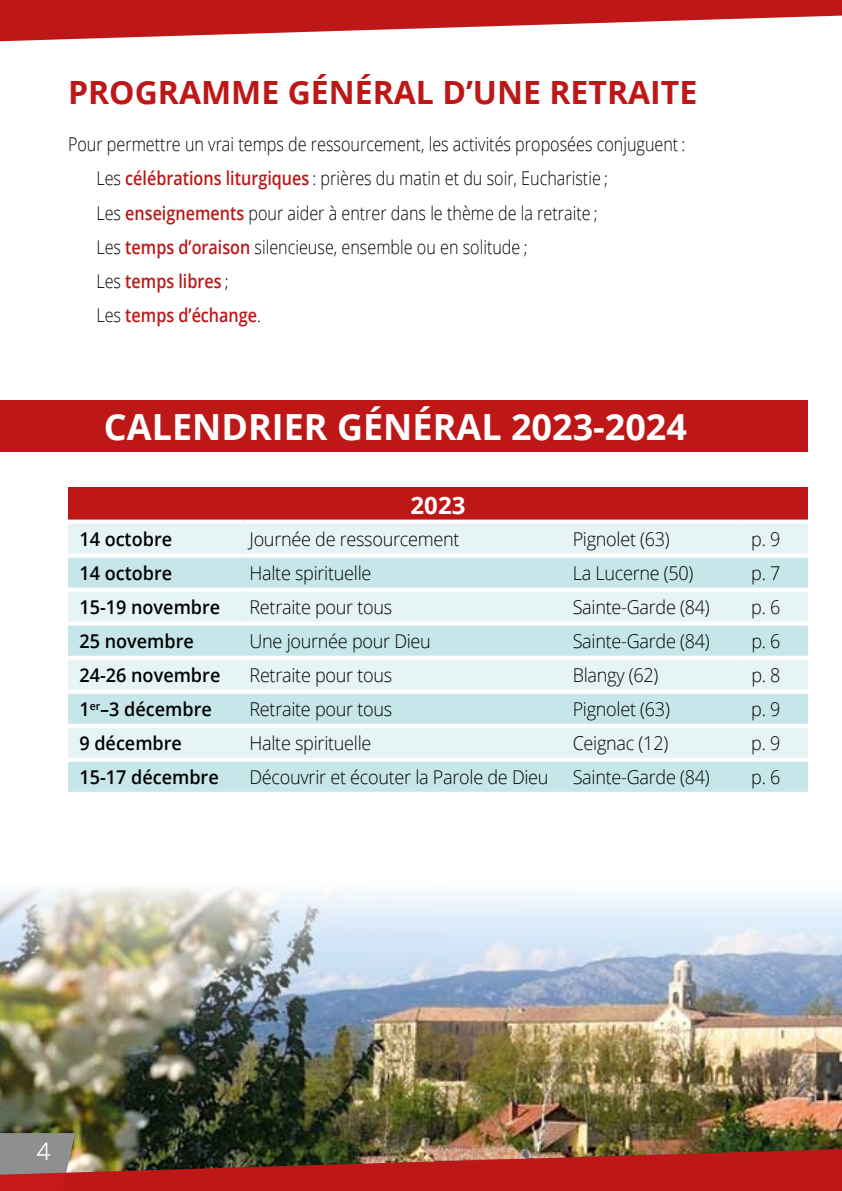
<style>
.page{position:relative;width:842px;height:1191px;background:#fff}
.page>*{position:absolute;margin:0;border:0;box-sizing:border-box;transform-origin:0 0}
.t1{font:700 36px "Open Sans";color:#fff}
.t2{font:700 32px "Open Sans";color:#bd1717}
.t3{font:700 24px "Open Sans";color:#fff}
.t4{font:300 24px "Open Sans";color:#fff}
.t5{font:300 19px "Open Sans";letter-spacing:-.015em;color:#000;scale:.95 1}
.t6{font:300 19px/34.2px "Open Sans";letter-spacing:-.015em;color:#000;scale:.85 1}
.t7{font:600 19px "Open Sans";color:#000;scale:.95 1}
.s1{font-weight:600;color:#bd1717}
</style>
<div class="page">
<img style="left:0;top:888px;width:842px;height:244px">
<svg style="left:0;top:0;width:842px;height:42px"></svg>
<img style="left:0;top:1132px;width:842px;height:59px">
<div style="left:0;top:401px;width:808px;height:51px;background:#bd1717"></div>
<div style="left:68px;top:487px;width:740px;height:34px;background:#bd1717"></div>
<div style="left:68px;top:523px;width:740px;height:30px;background:#e6f4f5"></div>
<svg style="left:68px;top:557px;width:740px;height:235px;background:#d5ecee"></svg>
<svg style="left:68px;top:519px;width:176px;height:3px"></svg>
<svg style="left:244px;top:519px;width:323px;height:2px"></svg>
<svg style="left:567px;top:519px;width:173px;height:2px"></svg>
<svg style="left:740px;top:519px;width:68px;height:2px"></svg>
<svg style="left:68px;top:553px;width:176px;height:1px"></svg>
<svg style="left:244px;top:553px;width:323px;height:1px"></svg>
<svg style="left:567px;top:553px;width:173px;height:1px"></svg>
<svg style="left:740px;top:553px;width:68px;height:1px"></svg>
<svg style="left:68px;top:587px;width:176px;height:4px"></svg>
<svg style="left:244px;top:587px;width:323px;height:4px"></svg>
<svg style="left:567px;top:587px;width:173px;height:4px"></svg>
<svg style="left:740px;top:587px;width:68px;height:4px"></svg>
<svg style="left:68px;top:621px;width:176px;height:4px"></svg>
<svg style="left:244px;top:621px;width:323px;height:4px"></svg>
<svg style="left:567px;top:621px;width:173px;height:4px"></svg>
<svg style="left:740px;top:621px;width:68px;height:4px"></svg>
<svg style="left:68px;top:655px;width:176px;height:4px"></svg>
<svg style="left:244px;top:655px;width:323px;height:4px"></svg>
<svg style="left:567px;top:655px;width:173px;height:4px"></svg>
<svg style="left:740px;top:655px;width:68px;height:4px"></svg>
<svg style="left:68px;top:689px;width:176px;height:4px"></svg>
<svg style="left:244px;top:689px;width:323px;height:4px"></svg>
<svg style="left:567px;top:689px;width:173px;height:4px"></svg>
<svg style="left:740px;top:689px;width:68px;height:4px"></svg>
<svg style="left:68px;top:723px;width:176px;height:4px"></svg>
<svg style="left:244px;top:723px;width:323px;height:4px"></svg>
<svg style="left:567px;top:723px;width:173px;height:4px"></svg>
<svg style="left:740px;top:723px;width:68px;height:4px"></svg>
<hr style="left:68px;top:758px;width:176px;height:4px;background:#fff">
<hr style="left:244px;top:758px;width:323px;height:4px;background:#fff">
<hr style="left:567px;top:758px;width:173px;height:4px;background:#fff">
<hr style="left:740px;top:758px;width:68px;height:4px;background:#fff">
<h2 class="t2" style="left:68px;top:70px;width:631px">PROGRAMME GÉNÉRAL D’UNE RETRAITE</h2>
<p class="t6" style="left:96px;top:127px;width:694px;text-indent:-28px">Pour permettre un vrai temps de ressourcement, les activités proposées conjuguent :<br>Les <span class="s1">célébrations liturgiques</span> : prières du matin et du soir, Eucharistie ;<br>Les <span class="s1">enseignements</span> pour aider à entrer dans le thème de la retraite ;<br>Les <span class="s1">temps d’oraison</span> silencieuse, ensemble ou en solitude ;<br>Les <span class="s1">temps libres</span> ;<br>Les <span class="s1">temps d’échange</span>.</p>
<h1 class="t1" style="left:104px;top:401px;width:585px">CALENDRIER GÉNÉRAL 2023-2024</h1>
<p class="t3" style="left:411px;top:488px;width:56px">2023</p>
<p class="t7" style="left:79px;top:526px;width:99px">14 octobre</p>
<p class="t5" style="left:249px;top:526px;width:223px">Journée de ressourcement</p>
<p class="t5" style="left:573px;top:526px;width:104px">Pignolet (63)</p>
<p class="t5" style="left:751px;top:526px;width:32px">p. 9</p>
<p class="t7" style="left:79px;top:560px;width:99px">14 octobre</p>
<p class="t5" style="left:249px;top:560px;width:130px">Halte spirituelle</p>
<p class="t5" style="left:573px;top:560px;width:129px">La Lucerne (50)</p>
<p class="t5" style="left:751px;top:560px;width:32px">p. 7</p>
<p class="t7" style="left:79px;top:594px;width:150px">15-19 novembre</p>
<p class="t5" style="left:249px;top:594px;width:152px">Retraite pour tous</p>
<p class="t5" style="left:573px;top:594px;width:146px">Sainte-Garde (84)</p>
<p class="t5" style="left:751px;top:594px;width:32px">p. 6</p>
<p class="t7" style="left:79px;top:628px;width:122px">25 novembre</p>
<p class="t5" style="left:250px;top:628px;width:192px">Une journée pour Dieu</p>
<p class="t5" style="left:573px;top:628px;width:146px">Sainte-Garde (84)</p>
<p class="t5" style="left:751px;top:628px;width:32px">p. 6</p>
<p class="t7" style="left:79px;top:662px;width:150px">24-26 novembre</p>
<p class="t5" style="left:250px;top:662px;width:152px">Retraite pour tous</p>
<p class="t5" style="left:573px;top:662px;width:92px">Blangy (62)</p>
<p class="t5" style="left:751px;top:662px;width:32px">p. 8</p>
<p class="t7" style="left:79px;top:696px;width:141px">1<sup>er</sup>–3 décembre</p>
<p class="t5" style="left:249px;top:696px;width:152px">Retraite pour tous</p>
<p class="t5" style="left:573px;top:696px;width:104px">Pignolet (63)</p>
<p class="t5" style="left:751px;top:696px;width:32px">p. 9</p>
<p class="t7" style="left:79px;top:730px;width:110px">9 décembre</p>
<p class="t5" style="left:249px;top:730px;width:130px">Halte spirituelle</p>
<p class="t5" style="left:573px;top:730px;width:102px">Ceignac (12)</p>
<p class="t5" style="left:751px;top:730px;width:32px">p. 9</p>
<p class="t7" style="left:79px;top:764px;width:148px">15-17 décembre</p>
<p class="t5" style="left:249px;top:764px;width:316px">Découvrir et écouter la Parole de Dieu</p>
<p class="t5" style="left:573px;top:764px;width:146px">Sainte-Garde (84)</p>
<p class="t5" style="left:751px;top:764px;width:32px">p. 6</p>
<p class="t4" style="left:37px;top:1135px;width:15px">4</p>
</div>
